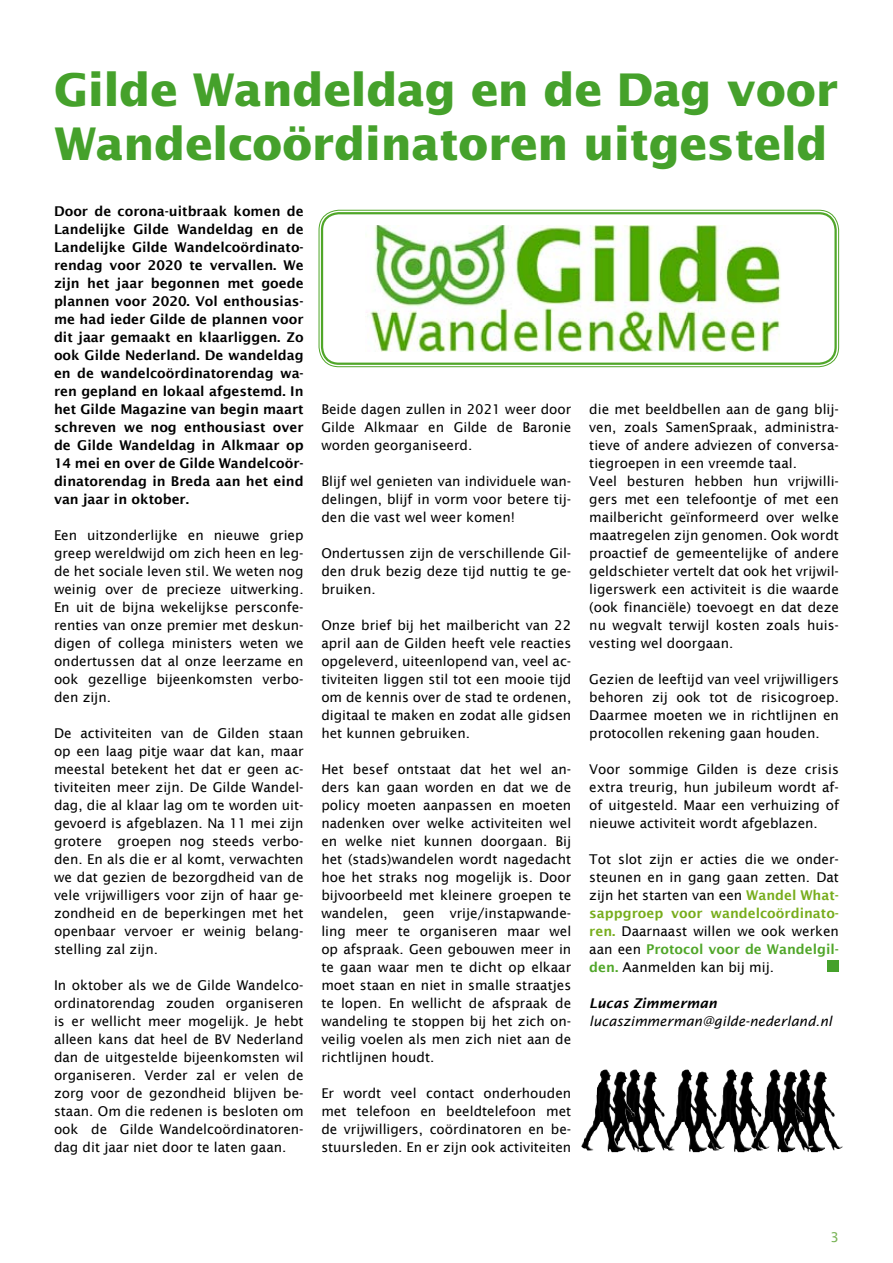
<style>
.page{position:relative;width:893px;height:1263px;background:#fff}
.page>*{position:absolute;margin:0;border:0;box-sizing:border-box;transform-origin:0 0}
.t1{font:700 45px/54px "Lucida Sans";letter-spacing:-.01em;color:#45a12b}
.t2{font:13.5px/18px "Lucida Sans";color:#000;text-align:justify}
.t3{font:600 13.5px/18px "Lucida Sans";color:#000;text-align:justify}
.t4{font:italic 13.5px "Lucida Sans";color:#000}
.t5{font:italic 600 13.5px "Lucida Sans";color:#000}
.s1{font-weight:600;color:#77ad1c}
.s2{font-weight:600;color:#50a629}
</style>
<div class="page">
<div style="left:827px;top:960px;width:12px;height:12px;background:#45a12b"></div>
<div style="left:319px;top:210px;width:520px;height:157px;border:1px solid #50a629;border-radius:20px"></div>
<div style="left:321px;top:212px;width:516px;height:153px;border:2px solid #50a629;border-radius:17px"></div>
<img style="left:366px;top:225px;width:415px;height:126px">
<img style="left:725px;top:1069px;width:26px;height:83px">
<img style="left:673px;top:1069px;width:52px;height:83px">
<img style="left:813px;top:1071px;width:30px;height:81px">
<img style="left:751px;top:1069px;width:62px;height:83px">
<img style="left:643px;top:1071px;width:30px;height:81px">
<img style="left:581px;top:1069px;width:62px;height:83px">
<h1 class="t1" style="left:54px;top:64px;width:786px">Gilde Wandeldag en de Dag voor<br>Wandelcoördinatoren uitgesteld</h1>
<p class="t3" style="left:54px;top:202px;width:251px">Door de corona-uitbraak komen de Landelijke Gilde Wandeldag en de Landelijke Gilde Wandelcoördinato&shy;rendag voor 2020 te vervallen. We zijn het jaar begonnen met goede plannen voor 2020. Vol enthousias&shy;me had ieder Gilde de plannen voor dit jaar gemaakt en klaarliggen. Zo ook Gilde Nederland. De wandeldag en de wandelcoördinatorendag wa&shy;ren gepland en lokaal afgestemd. In het Gilde Magazine van begin maart schreven we nog enthousiast over de Gilde Wandeldag in Alkmaar op 14 mei en over de Gilde Wandelcoör&shy;dinatorendag in Breda aan het eind van jaar in oktober.</p>
<p class="t2" style="left:54px;top:526px;width:251px">Een uitzonderlijke en nieuwe griep greep wereldwijd om zich heen en leg&shy;de het sociale leven stil. We weten nog weinig over de precieze uitwerking.<br>En uit de bijna wekelijkse persconfe&shy;renties van onze premier met deskun&shy;digen of collega ministers weten we ondertussen dat al onze leerzame en ook gezellige bijeenkomsten verbo&shy;den zijn.</p>
<p class="t2" style="left:54px;top:724px;width:251px">De activiteiten van de Gilden staan op een laag pitje waar dat kan, maar meestal betekent het dat er geen ac&shy;tiviteiten meer zijn. De Gilde Wandel&shy;dag, die al klaar lag om te worden uit&shy;gevoerd is afgeblazen. Na 11 mei zijn grotere groepen nog steeds verbo&shy;den. En als die er al komt, verwachten we dat gezien de bezorgdheid van de vele vrijwilligers voor zijn of haar ge&shy;zondheid en de beperkingen met het openbaar vervoer er weinig belang&shy;stelling zal zijn.</p>
<p class="t2" style="left:54px;top:976px;width:251px">In oktober als we de Gilde Wandelco&shy;ördinatorendag zouden organiseren is er wellicht meer mogelijk. Je hebt alleen kans dat heel de BV Nederland dan de uitgestelde bijeenkomsten wil organiseren. Verder zal er velen de zorg voor de gezondheid blijven be&shy;staan. Om die redenen is besloten om ook de Gilde Wandelcoördinatoren&shy;dag dit jaar niet door te laten gaan.</p>
<p class="t2" style="left:321px;top:400px;width:251px">Beide dagen zullen in 2021 weer door Gilde Alkmaar en Gilde de Baronie worden georganiseerd.</p>
<p class="t2" style="left:321px;top:472px;width:251px">Blijf wel genieten van individuele wan&shy;delingen, blijf in vorm voor betere tij&shy;den die vast wel weer komen!</p>
<p class="t2" style="left:321px;top:544px;width:251px">Ondertussen zijn de verschillende Gil&shy;den druk bezig deze tijd nuttig te ge&shy;bruiken.</p>
<p class="t2" style="left:321px;top:616px;width:251px;text-align:left">Onze brief bij het mailbericht van 22 april aan de Gilden heeft vele reacties opgeleverd, uiteenlopend van, veel ac&shy;tiviteiten liggen stil tot een mooie tijd om de kennis over de stad te ordenen, digitaal te maken en zodat alle gidsen het kunnen gebruiken.</p>
<p class="t2" style="left:321px;top:760px;width:251px">Het besef ontstaat dat het wel an&shy;ders kan gaan worden en dat we de policy moeten aanpassen en moeten nadenken over welke activiteiten wel en welke niet kunnen doorgaan. Bij het (stads)wandelen wordt nagedacht hoe het straks nog mogelijk is. Door bijvoorbeeld met kleinere groepen te wandelen, geen vrije/instapwande&shy;ling meer te organiseren maar wel op afspraak. Geen gebouwen meer in te gaan waar men te dicht op elkaar moet staan en niet in smalle straatjes te lopen. En wellicht de afspraak de wandeling te stoppen bij het zich on&shy;veilig voelen als men zich niet aan de richtlijnen houdt.</p>
<p class="t2" style="left:321px;top:1084px;width:251px">Er wordt veel contact onderhouden met telefoon en beeldtelefoon met de vrijwilligers, coördinatoren en be&shy;stuursleden. En er zijn ook activiteiten</p>
<p class="t2" style="left:589px;top:400px;width:251px;text-align:left">die met beeldbellen aan de gang blij&shy;ven, zoals SamenSpraak, administra&shy;tieve of andere adviezen of conversa&shy;tiegroepen in een vreemde taal.<br>Veel besturen hebben hun vrijwilli&shy;gers met een telefoontje of met een mailbericht geïnformeerd over welke maatregelen zijn genomen. Ook wordt proactief de gemeentelijke of andere geldschieter vertelt dat ook het vrijwil&shy;ligerswerk een activiteit is die waarde (ook financiële) toevoegt en dat deze nu wegvalt terwijl kosten zoals huis&shy;vesting wel doorgaan.</p>
<p class="t2" style="left:589px;top:670px;width:251px">Gezien de leeftijd van veel vrijwilligers behoren zij ook tot de risicogroep.<br>Daarmee moeten we in richtlijnen en protocollen rekening gaan houden.</p>
<p class="t2" style="left:589px;top:760px;width:251px">Voor sommige Gilden is deze crisis extra treurig, hun jubileum wordt af&shy;of uitgesteld. Maar een verhuizing of nieuwe activiteit wordt afgeblazen.</p>
<p class="t2" style="left:589px;top:850px;width:251px">Tot slot zijn er acties die we onder&shy;steunen en in gang gaan zetten. Dat zijn het starten van een <span class="s1">Wandel What&shy;sappgroep voor wandelcoördinato&shy;ren.</span> Daarnaast willen we ook werken aan een <span class="s2">Protocol voor de Wandelgil&shy;den.</span> Aanmelden kan bij mij.</p>
<p class="t5" style="left:589px;top:995px;width:129px">Lucas Zimmerman</p>
<p class="t4" style="left:589px;top:1013px;width:244px">lucaszimmerman@gilde-nederland.nl</p>
</div>
